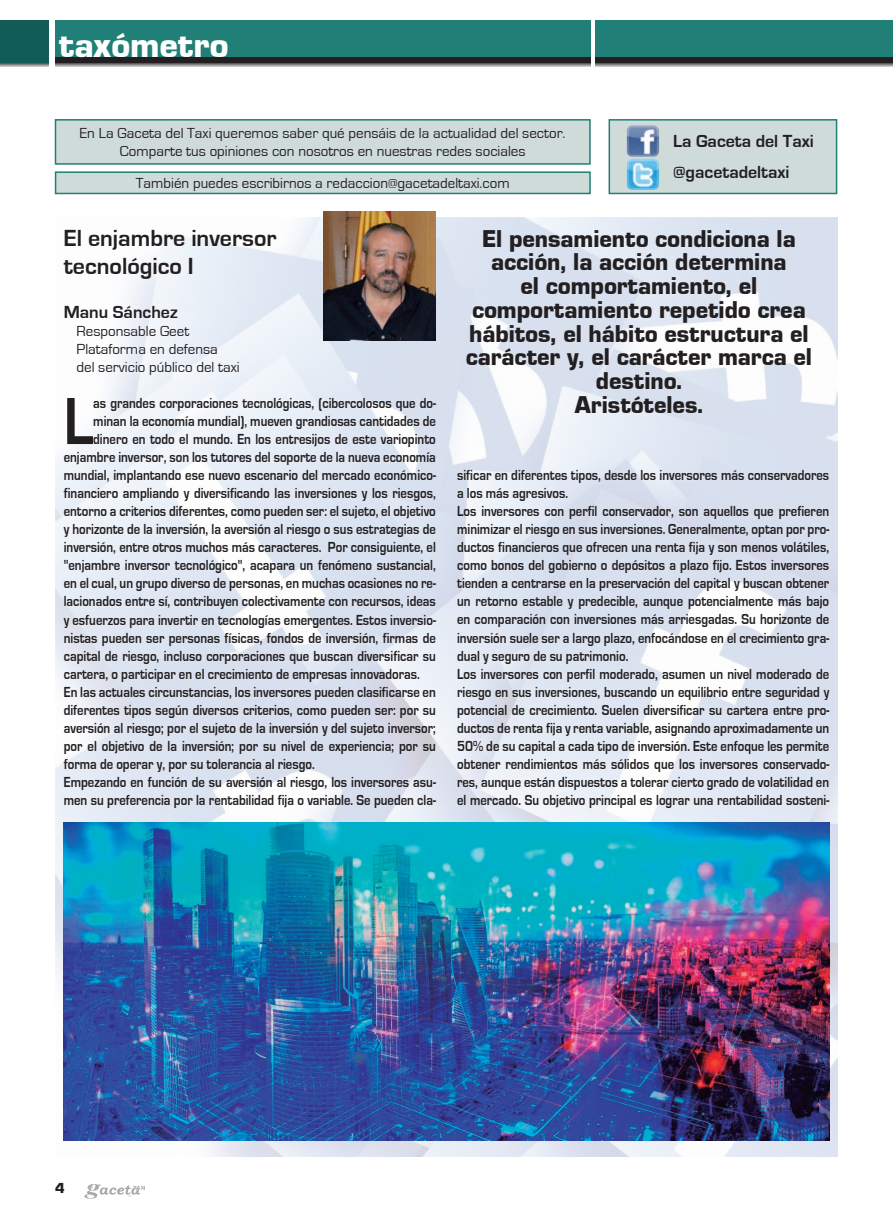
<style>
.page{position:relative;width:893px;height:1212px;background:#fff}
.page>*{position:absolute;margin:0;border:0;box-sizing:border-box;transform-origin:0 0}
.t1{font:700 69px "Eurostile";color:#231f20;scale:.85 1}
.t2{font:900 36px "Eurostile";color:#fff}
.t3{font:900 25.2px/23.7px "Eurostile";color:#231f20;text-align:center}
.t4{font:700 24px/28.8px "Eurostile";color:#231f20}
.t5{font:700 18px/31.5px "Eurostile";color:#231f20}
.t6{font:700 15px/18px "Eurostile";color:#231f20;scale:.85 1}
.t7{font:15px/18px "Eurostile";color:#231f20}
.t8{font:900 15px "Eurostile";color:#231f20}
</style>
<div class="page">
<svg style="left:55px;top:63px;width:535px;height:4px;background:#949293"></svg>
<svg style="left:595px;top:63px;width:298px;height:4px"></svg>
<div style="left:55px;top:21px;width:535px;height:37px;background:#207f76"></div>
<svg style="left:0;top:63px;width:49px;height:4px"></svg>
<div style="left:0;top:21px;width:49px;height:42px;background:#115c56"></div>
<div style="left:595px;top:21px;width:298px;height:38px;background:#207f76"></div>
<div style="left:595px;top:57px;width:298px;height:6px;background:#231f20"></div>
<div style="left:55px;top:57px;width:535px;height:6px;background:#231f20"></div>
<svg style="left:84px;top:1184px;width:60px;height:15px"></svg>
<img style="left:55px;top:217px;width:782px;height:939px">
<div style="left:55px;top:120px;width:535px;height:44px;background:#cedbd9"></div>
<div style="left:55px;top:119px;width:536px;height:46px;border:2px solid #207f76"></div>
<div style="left:609px;top:120px;width:228px;height:73px;background:#cedbd9"></div>
<div style="left:609px;top:119px;width:228px;height:75px;border:2px solid #207f76"></div>
<img style="left:626px;top:125px;width:34px;height:65px">
<div style="left:56px;top:172px;width:534px;height:21px;background:#cedbd9"></div>
<div style="left:55px;top:171px;width:536px;height:23px;border:2px solid #207f76"></div>
<img style="left:323px;top:212px;width:113px;height:128px">
<img style="left:64px;top:823px;width:765px;height:318px">
<h2 class="t2" style="left:59px;top:25px;width:171px">taxómetro</h2>
<p class="t7" style="left:80px;top:124px;width:487px;text-align:center">En La Gaceta del Taxi queremos saber qué pensáis de la actualidad del sector.<br>Comparte tus opiniones con nosotros en nuestras redes sociales</p>
<p class="t5" style="left:673px;top:126px;width:142px">La Gaceta del Taxi @gacetadeltaxi</p>
<p class="t7" style="left:136px;top:174px;width:376px">También puedes escribirnos a redaccion@gacetadeltaxi.com</p>
<h3 class="t3" style="left:466px;top:226px;width:348px">El pensamiento condiciona la acción, la acción determina<br>el comportamiento, el comportamiento repetido crea hábitos, el hábito estructura el carácter y, el carácter marca el destino.<br>Aristóteles.</h3>
<h3 class="t4" style="left:64px;top:224px;width:214px">El enjambre inversor tecnológico I</h3>
<p class="t5" style="left:64px;top:296px;width:115px">Manu Sánchez</p>
<p class="t7" style="left:77px;top:322px;width:164px">Responsable Geet<br>Plataforma en defensa del servicio público del taxi</p>
<h1 class="t1" style="left:64px;top:384px;width:36px">L</h1>
<p class="t6" style="left:93px;top:394px;width:404px">as grandes corporaciones tecnológicas, (cibercolosos que do-</p>
<p class="t6" style="left:93px;top:412px;width:404px">minan la economía mundial), mueven grandiosas cantidades de</p>
<p class="t6" style="left:93px;top:430px;width:405px">dinero en todo el mundo. En los entresijos de este variopinto</p>
<p class="t6" style="left:64px;top:448px;width:439px">enjambre inversor, son los tutores del soporte de la nueva economía</p>
<p class="t6" style="left:64px;top:466px;width:439px">mundial, implantando ese nuevo escenario del mercado económico-</p>
<p class="t6" style="left:64px;top:484px;width:439px">financiero ampliando y diversificando las inversiones y los riesgos,</p>
<p class="t6" style="left:64px;top:502px;width:439px">entorno a criterios diferentes, como pueden ser: el sujeto, el objetivo</p>
<p class="t6" style="left:64px;top:521px;width:439px">y horizonte de la inversión, la aversión al riesgo o sus estrategias de</p>
<p class="t6" style="left:64px;top:539px;width:439px">inversión, entre otros muchos más caracteres. Por consiguiente, el</p>
<p class="t6" style="left:64px;top:557px;width:439px">"enjambre inversor tecnológico", acapara un fenómeno sustancial,</p>
<p class="t6" style="left:64px;top:575px;width:439px">en el cual, un grupo diverso de personas, en muchas ocasiones no re-</p>
<p class="t6" style="left:64px;top:593px;width:439px">lacionados entre sí, contribuyen colectivamente con recursos, ideas</p>
<p class="t6" style="left:64px;top:611px;width:439px">y esfuerzos para invertir en tecnologías emergentes. Estos inversio-</p>
<p class="t6" style="left:64px;top:629px;width:439px">nistas pueden ser personas físicas, fondos de inversión, firmas de</p>
<p class="t6" style="left:64px;top:647px;width:439px">capital de riesgo, incluso corporaciones que buscan diversificar su</p>
<p class="t6" style="left:64px;top:665px;width:420px">cartera, o participar en el crecimiento de empresas innovadoras.</p>
<p class="t6" style="left:64px;top:683px;width:439px">En las actuales circunstancias, los inversores pueden clasificarse en</p>
<p class="t6" style="left:64px;top:701px;width:439px">diferentes tipos según diversos criterios, como pueden ser: por su</p>
<p class="t6" style="left:64px;top:719px;width:439px">aversión al riesgo; por el sujeto de la inversión y del sujeto inversor;</p>
<p class="t6" style="left:64px;top:737px;width:439px">por el objetivo de la inversión; por su nivel de experiencia; por su</p>
<p class="t6" style="left:64px;top:755px;width:297px">forma de operar y, por su tolerancia al riesgo.</p>
<p class="t6" style="left:64px;top:773px;width:439px">Empezando en función de su aversión al riesgo, los inversores asu-</p>
<p class="t6" style="left:64px;top:791px;width:439px">men su preferencia por la rentabilidad fija o variable. Se pueden cla-</p>
<p class="t6" style="left:457px;top:466px;width:439px">sificar en diferentes tipos, desde los inversores más conservadores a los más agresivos.<br>Los inversores con perfil conservador, son aquellos que prefieren minimizar el riesgo en sus inversiones. Generalmente, optan por pro&shy;ductos financieros que ofrecen una renta fija y son menos volátiles, como bonos del gobierno o depósitos a plazo fijo. Estos inversores tienden a centrarse en la preservación del capital y buscan obtener un retorno estable y predecible, aunque potencialmente más bajo en comparación con inversiones más arriesgadas. Su horizonte de inversión suele ser a largo plazo, enfocándose en el crecimiento gra&shy;dual y seguro de su patrimonio.<br>Los inversores con perfil moderado, asumen un nivel moderado de riesgo en sus inversiones, buscando un equilibrio entre seguridad y potencial de crecimiento. Suelen diversificar su cartera entre pro&shy;ductos de renta fija y renta variable, asignando aproximadamente un 50% de su capital a cada tipo de inversión. Este enfoque les permite obtener rendimientos más sólidos que los inversores conservado&shy;res, aunque están dispuestos a tolerar cierto grado de volatilidad en el mercado. Su objetivo principal es lograr una rentabilidad sosteni-</p>
<p class="t8" style="left:55px;top:1180px;width:11px">4</p>
</div>
